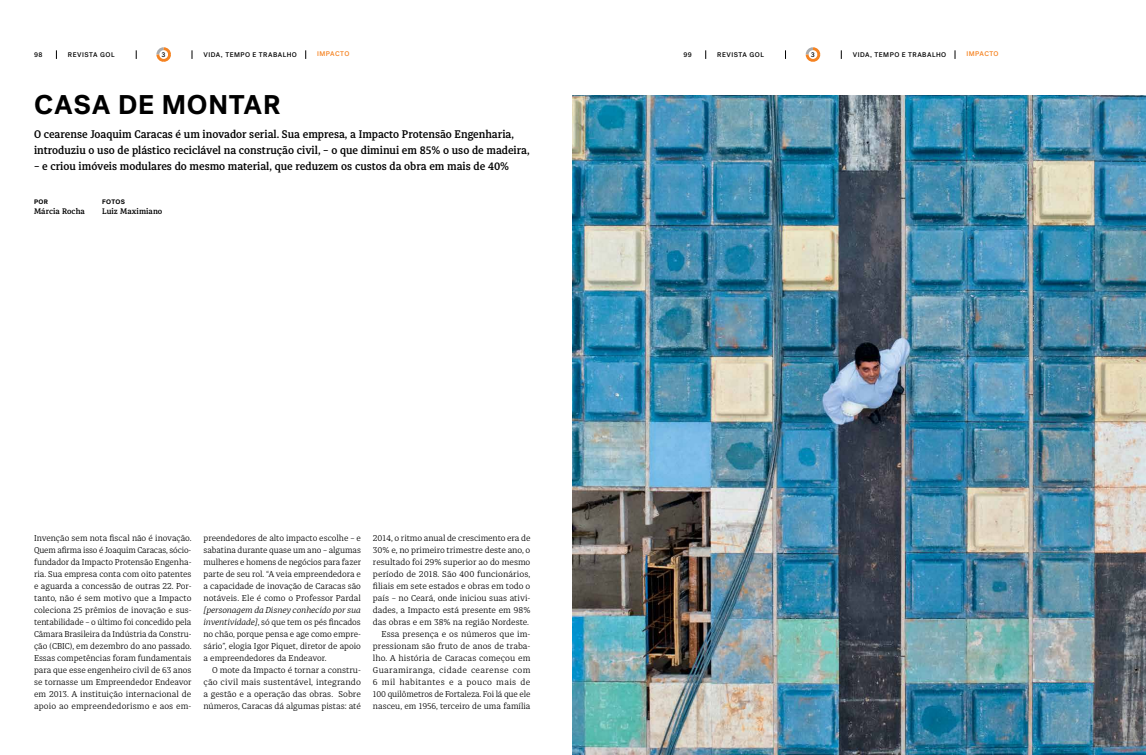
<style>
.page{position:relative;width:1146px;height:755px;background:#fff}
.page>*{position:absolute;margin:0;border:0;box-sizing:border-box;transform-origin:0 0}
.t1{font:700 27px "Post Grotesk";letter-spacing:.03em;color:#000}
.t2{font:600 11px/16px "Diaria Pro";color:#000}
.t3{font:300 8.5px/12px "Diaria Pro";color:#000;text-align:justify}
.t4{font:600 8px "Diaria Pro";letter-spacing:.01em;color:#000}
.t5{font:500 6.8px "Post Grotesk";letter-spacing:.07em;color:#000}
.t6{font:500 6.8px "Post Grotesk";letter-spacing:.055em;color:#f58220}
.t7{font:700 6.5px "Post Grotesk";letter-spacing:.05em;color:#000}
.s1{font-style:italic}
</style>
<div class="page">
<svg style="left:805px;top:47px;width:16px;height:15px"></svg>
<svg style="left:156px;top:47px;width:15px;height:15px"></svg>
<img style="left:573px;top:95px;width:572px;height:659px">
<p class="t5" style="left:34px;top:50px;width:10px">98</p>
<p class="t5" style="left:68px;top:50px;width:48px">REVISTA GOL</p>
<p class="t5" style="left:161px;top:51px;width:6px">3</p>
<p class="t5" style="left:203px;top:50px;width:95px">VIDA, TEMPO E TRABALHO</p>
<p class="t6" style="left:317px;top:50px;width:34px">IMPACTO</p>
<h1 class="t1" style="left:34px;top:87px;width:248px">CASA DE MONTAR</h1>
<p class="t2" style="left:34px;top:126px;width:497px">O cearense Joaquim Caracas é um inovador serial. Sua empresa, a Impacto Protensão Engenharia, introduziu o uso de plástico reciclável na construção civil, – o que diminui em 85% o uso de madeira,</p>
<p class="t2" style="left:34px;top:158px;width:476px">– e criou imóveis modulares do mesmo material, que reduzem os custos da obra em mais de 40%</p>
<p class="t7" style="left:34px;top:197px;width:16px">POR</p>
<p class="t4" style="left:34px;top:206px;width:52px">Márcia Rocha</p>
<p class="t7" style="left:102px;top:197px;width:24px">FOTOS</p>
<p class="t4" style="left:102px;top:206px;width:62px">Luiz Maximiano</p>
<p class="t3" style="left:34px;top:531px;width:159px">Invenção sem nota fiscal não é inovação.<br>Quem afirma isso é Joaquim Caracas, sócio&shy;fundador da Impacto Protensão Engenha&shy;ria. Sua empresa conta com oito patentes e aguarda a concessão de outras 22. Por&shy;tanto, não é sem motivo que a Impacto coleciona 25 prêmios de inovação e sus&shy;tentabilidade – o último foi concedido pela Câmara Brasileira da Indústria da Constru&shy;ção (CBIC), em dezembro do ano passado.<br>Essas competências foram fundamentais para que esse engenheiro civil de 63 anos se tornasse um Empreendedor Endeavor em 2013. A instituição internacional de apoio ao empreendedorismo e aos em-</p>
<p class="t3" style="left:203px;top:531px;width:159px">preendedores de alto impacto escolhe – e sabatina durante quase um ano – algumas mulheres e homens de negócios para fazer parte de seu rol. “A veia empreendedora e a capacidade de inovação de Caracas são notáveis. Ele é como o Professor Pardal</p>
<p class="t3" style="left:203px;top:603px;width:159px"><span class="s1">[personagem da Disney conhecido por sua inventividade]</span>, só que tem os pés fincados no chão, porque pensa e age como empre&shy;sário”, elogia Igor Piquet, diretor de apoio a empreendedores da Endeavor.</p>
<p class="t3" style="left:203px;top:663px;width:159px;text-indent:9px">O mote da Impacto é tornar a constru&shy;ção civil mais sustentável, integrando a gestão e a operação das obras. Sobre números, Caracas dá algumas pistas: até</p>
<p class="t3" style="left:373px;top:531px;width:159px;text-align:right">2014, o ritmo anual de crescimento era de 30% e, no primeiro trimestre deste ano, o resultado foi 29% superior ao do mesmo período de 2018. São 400 funcionários, filiais em sete estados e obras em todo o país – no Ceará, onde iniciou suas ativi&shy;dades, a Impacto está presente em 98% das obras e em 38% na região Nordeste.<br>Essa presença e os números que im&shy;pressionam são fruto de anos de traba&shy;lho. A história de Caracas começou em Guaramiranga, cidade cearense com 6 mil habitantes e a pouco mais de 100 quilômetros de Fortaleza. Foi lá que ele nasceu, em 1956, terceiro de uma família</p>
<p class="t5" style="left:683px;top:50px;width:10px">99</p>
<p class="t5" style="left:717px;top:50px;width:48px">REVISTA GOL</p>
<p class="t5" style="left:810px;top:51px;width:6px">3</p>
<p class="t5" style="left:852px;top:50px;width:95px">VIDA, TEMPO E TRABALHO</p>
<p class="t6" style="left:966px;top:50px;width:34px">IMPACTO</p>
</div>
